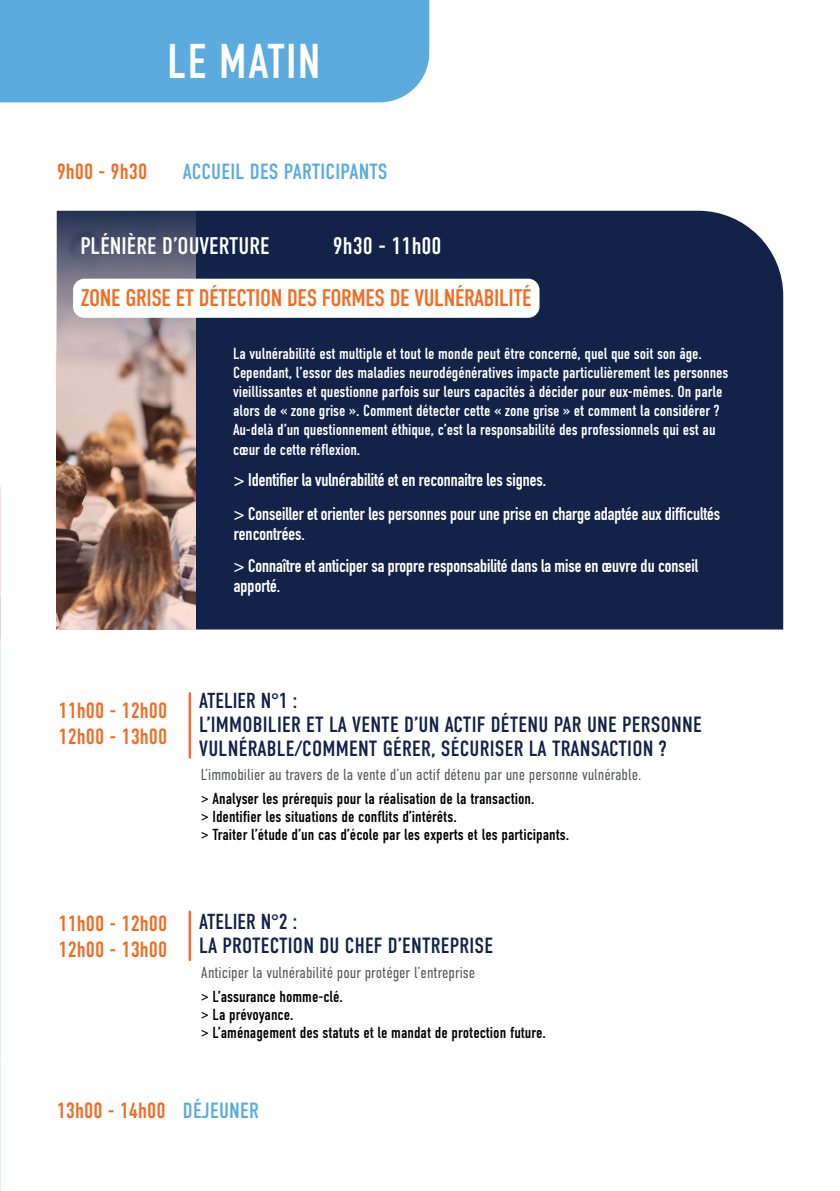
<style>
.page{position:relative;width:840px;height:1191px;background:#fff}
.page>*{position:absolute;margin:0;border:0;box-sizing:border-box;transform-origin:0 0}
.t1{font:700 48px "DIN Condensed";letter-spacing:.05em;color:#fff}
.t2{font:24px "DIN Condensed";letter-spacing:-.015em;color:#f16c22}
.t3{font:24px "DIN Condensed";color:#fff}
.t4{font:22px/24px "DIN Condensed";letter-spacing:.01em;color:#122248}
.t5{font:22px/25.8px "DIN Condensed";color:#f16c22}
.t6{font:22px "DIN Condensed";letter-spacing:.01em;color:#5babdf}
.t7{font:21.6px "DIN Condensed";color:#122248}
.t8{font:700 18px/34.2px "DIN Condensed";color:#fff}
.t9{font:16px/19.2px "DIN Condensed";letter-spacing:-.005em;color:#fff}
.t10{font:16px/18px "DIN Condensed";color:#000001}
.t11{font:300 16px "DIN Condensed";color:#55575a}
.s1{color:#5babdf}
</style>
<div class="page">
<div style="left:196px;top:211px;width:586px;height:418px;background:#122248"></div>
<img style="left:57px;top:211px;width:139px;height:418px">
<div style="left:73px;top:279px;width:466px;height:39px;background:#fff;border-radius:11px"></div>
<div style="left:0;top:0;width:429px;height:102px;background:#5babdf"></div>
<hr style="left:188px;top:693px;width:3px;height:64px;background:#f26a3b">
<hr style="left:188px;top:911px;width:3px;height:49px;background:#f26a3b">
<svg style="left:0;top:485px;width:1px;height:706px"></svg>
<h1 class="t1" style="left:168px;top:33px;width:153px">LE MATIN</h1>
<h3 class="t5" style="left:57px;top:159px;width:92px">9h00 - 9h30</h3>
<h3 class="t6" style="left:183px;top:160px;width:206px">ACCUEIL DES PARTICIPANTS</h3>
<h2 class="t3" style="left:80px;top:233px;width:190px">PLÉNIÈRE D’OUVERTURE</h2>
<h2 class="t3" style="left:333px;top:233px;width:110px">9h30 - 11h00</h2>
<h2 class="t2" style="left:80px;top:285px;width:452px">ZONE GRISE ET DÉTECTION DES FORMES DE VULNÉRABILITÉ</h2>
<p class="t9" style="left:233px;top:344px;width:496px">La vulnérabilité est multiple et tout le monde peut être concerné, quel que soit son âge.<br>Cependant, l’essor des maladies neurodégénératives impacte particulièrement les personnes vieillissantes et questionne parfois sur leurs capacités à décider pour eux-mêmes. On parle alors de « zone grise ». Comment détecter cette « zone grise » et comment la considérer ?<br>Au-delà d’un questionnement éthique, c’est la responsabilité des professionnels qui est au cœur de cette réflexion.</p>
<p class="t8" style="left:234px;top:462px;width:487px">&gt; Identifier la vulnérabilité et en reconnaitre les signes.<br>&gt; Conseiller et orienter les personnes pour une prise en charge adaptée aux difficultés</p>
<p class="t8" style="left:234px;top:517px;width:465px;line-height:32px">rencontrées.<br>&gt; Connaître et anticiper sa propre responsabilité dans la mise en œuvre du conseil</p>
<p class="t8" style="left:234px;top:568px;width:48px">apporté.</p>
<h3 class="t5" style="left:58px;top:698px;width:110px">11h00 - 12h00<br>12h00 - 13h00</h3>
<h3 class="t5" style="left:58px;top:910px;width:110px">11h00 - 12h00<br>12h00 - 13h00</h3>
<h3 class="t7" style="left:199px;top:689px;width:99px">ATELIER N°1 :</h3>
<h3 class="t4" style="left:199px;top:712px;width:503px">L’IMMOBILIER ET LA VENTE D’UN ACTIF DÉTENU PAR UNE PERSONNE<br>VULNÉRABLE/COMMENT GÉRER, SÉCURISER LA TRANSACTION ?</h3>
<p class="t11" style="left:201px;top:765px;width:442px">L’immobilier au travers de la vente d’un actif détenu par une personne vulnérable.</p>
<p class="t10" style="left:201px;top:789px;width:369px">&gt; Analyser les prérequis pour la réalisation de la transaction.<br>&gt; Identifier les situations de conflits d’intérêts.<br>&gt; Traiter l’étude d’un cas d’école par les experts et les participants.</p>
<h3 class="t7" style="left:199px;top:910px;width:99px">ATELIER N°2 :</h3>
<h3 class="t4" style="left:199px;top:933px;width:295px">LA PROTECTION DU CHEF D’ENTREPRISE</h3>
<p class="t11" style="left:201px;top:964px;width:276px">Anticiper la vulnérabilité pour protéger l’entreprise</p>
<p class="t10" style="left:201px;top:987px;width:346px">&gt; L’assurance homme-clé.<br>&gt; La prévoyance.<br>&gt; L’aménagement des statuts et le mandat de protection future.</p>
<h3 class="t5" style="left:57px;top:1098px;width:203px">13h00 - 14h00 <span class="s1">DÉJEUNER</span></h3>
</div>
